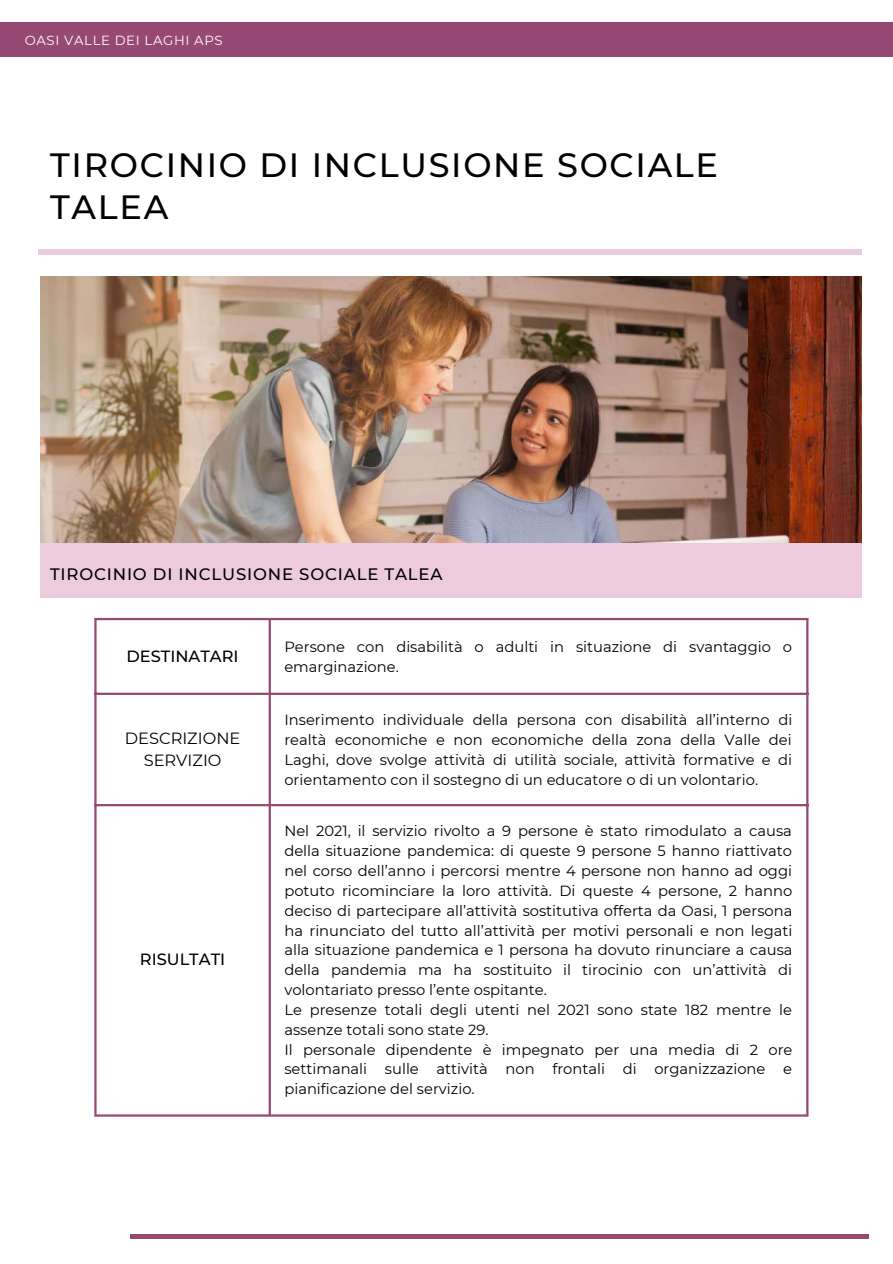
<style>
.page{position:relative;width:893px;height:1264px;background:#fff}
.page>*{position:absolute;margin:0;border:0;box-sizing:border-box;transform-origin:0 0}
.t1{font:500 33.6px/41.5px "Montserrat";letter-spacing:.05em;color:#000}
.t2{font:500 16.5px "Montserrat";letter-spacing:.05em;color:#000}
.t3{font:500 16.2px "Montserrat";color:#000}
.t4{font:16.2px/22px "Montserrat";color:#000;text-align:center}
.t5{font:14.7px/19.8px "Montserrat";color:#000}
.t6{font:13.2px "Montserrat";letter-spacing:.05em;color:#fff}
</style>
<div class="page">
<div style="left:0;top:22px;width:892px;height:34px;background:#964972"></div>
<hr style="left:38px;top:250px;width:823px;height:4px;background:#eccbdf">
<div style="left:40px;top:542px;width:821px;height:55px;background:#eccbdf"></div>
<img style="left:40px;top:277px;width:821px;height:265px">
<div style="left:130px;top:1233px;width:738px;height:5px;background:#964972"></div>
<hr style="left:94px;top:620px;width:3px;height:494px;background:#964972">
<hr style="left:268px;top:620px;width:3px;height:494px;background:#964972">
<hr style="left:806px;top:620px;width:2px;height:494px;background:#964972">
<hr style="left:94px;top:618px;width:714px;height:2px;background:#964972">
<hr style="left:94px;top:692px;width:714px;height:3px;background:#964972">
<hr style="left:94px;top:804px;width:714px;height:2px;background:#964972">
<hr style="left:94px;top:1114px;width:714px;height:2px;background:#964972">
<p class="t6" style="left:25px;top:32px;width:199px">OASI VALLE DEI LAGHI APS</p>
<h1 class="t1" style="left:50px;top:144px;width:669px">TIROCINIO DI INCLUSIONE SOCIALE<br>TALEA</h1>
<p class="t2" style="left:50px;top:564px;width:394px">TIROCINIO DI INCLUSIONE SOCIALE TALEA</p>
<p class="t3" style="left:126px;top:646px;width:114px">DESTINATARI</p>
<p class="t5" style="left:284px;top:637px;width:509px">Persone con disabilità o adulti in situazione di svantaggio o emarginazione.</p>
<p class="t4" style="left:125px;top:727px;width:117px">DESCRIZIONE<br>SERVIZIO</p>
<p class="t3" style="left:140px;top:949px;width:87px">RISULTATI</p>
<p class="t5" style="left:284px;top:709px;width:509px;text-align:justify">Inserimento individuale della persona con disabilità all’interno di realtà economiche e non economiche della zona della Valle dei Laghi, dove svolge attività di utilità sociale, attività formative e di orientamento con il sostegno di un educatore o di un volontario.</p>
<p class="t5" style="left:284px;top:821px;width:509px">Nel 2021, il servizio rivolto a 9 persone è stato rimodulato a causa della situazione pandemica: di queste 9 persone 5 hanno riattivato nel corso dell’anno i percorsi mentre 4 persone non hanno ad oggi potuto ricominciare la loro attività. Di queste 4 persone, 2 hanno deciso di partecipare all’attività sostitutiva offerta da Oasi, 1 persona ha rinunciato del tutto all’attività per motivi personali e non legati alla situazione pandemica e 1 persona ha dovuto rinunciare a causa della pandemia ma ha sostituito il tirocinio con un’attività di volontariato presso l’ente ospitante.<br>Le presenze totali degli utenti nel 2021 sono state 182 mentre le assenze totali sono state 29.<br>Il personale dipendente è impegnato per una media di 2 ore settimanali sulle attività non frontali di organizzazione e pianificazione del servizio.</p>
</div>
